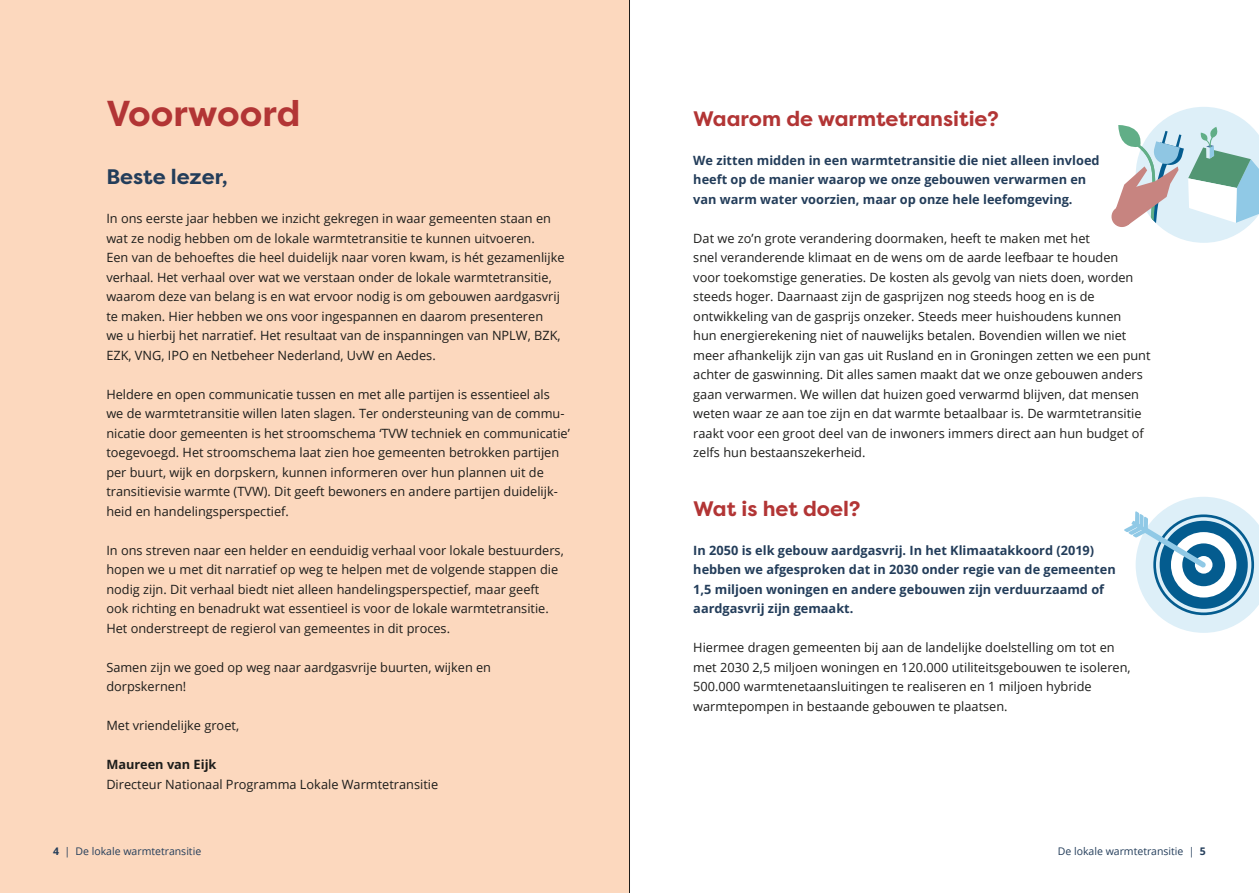
<style>
.page{position:relative;width:1259px;height:893px;background:#fff}
.page>*{position:absolute;margin:0;border:0;box-sizing:border-box;transform-origin:0 0}
.t1{font:700 36px "Filson Pro";color:#b23535}
.t2{font:700 21px "Filson Pro";color:#b23535}
.t3{font:700 21px "Filson Pro";color:#233d5a}
.t4{font:12.75px/19.5px "Open Sans";color:#1d1d1b}
.t5{font:700 12.75px/19.5px "Open Sans";color:#233d5a}
.t6{font:700 12.75px "Open Sans";color:#1d1d1b}
.t7{font:10.5px "Open Sans";color:#233d5a}
.s1{font-weight:700}
</style>
<div class="page">
<div style="left:0;top:0;width:629px;height:893px;background:#fcd8be"></div>
<svg style="left:1124px;top:497px;width:135px;height:136px"></svg>
<svg style="left:1111px;top:107px;width:148px;height:136px"></svg>
<hr style="left:629px;top:0;width:1px;height:893px;background:#1d1d1b">
<h1 class="t1" style="left:106px;top:99px;width:196px">Voorwoord</h1>
<h2 class="t3" style="left:106px;top:169px;width:123px">Beste lezer,</h2>
<p class="t4" style="left:106px;top:210px;width:460px">In ons eerste jaar hebben we inzicht gekregen in waar gemeenten staan en wat ze nodig hebben om de lokale warmtetransitie te kunnen uitvoeren.<br>Een van de behoeftes die heel duidelijk naar voren kwam, is hét gezamenlijke verhaal. Het verhaal over wat we verstaan onder de lokale warmtetransitie, waarom deze van belang is en wat ervoor nodig is om gebouwen aardgasvrij te maken. Hier hebben we ons voor ingespannen en daarom presenteren<br>we u hierbij het narratief. Het resultaat van de inspanningen van NPLW, BZK, EZK, VNG, IPO en Netbeheer Nederland, UvW en Aedes.</p>
<p class="t4" style="left:106px;top:386px;width:465px">Heldere en open communicatie tussen en met alle partijen is essentieel als we de warmtetransitie willen laten slagen. Ter ondersteuning van de commu&shy;nicatie door gemeenten is het stroomschema ‘TVW techniek en communicatie’ toegevoegd. Het stroomschema laat zien hoe gemeenten betrokken partijen per buurt, wijk en dorpskern, kunnen informeren over hun plannen uit de transitievisie warmte (TVW). Dit geeft bewoners en andere partijen duidelijk&shy;heid en handelingsperspectief.</p>
<p class="t4" style="left:106px;top:542px;width:459px">In ons streven naar een helder en eenduidig verhaal voor lokale bestuurders, hopen we u met dit narratief op weg te helpen met de volgende stappen die nodig zijn. Dit verhaal biedt niet alleen handelingsperspectief, maar geeft ook richting en benadrukt wat essentieel is voor de lokale warmtetransitie.<br>Het onderstreept de regierol van gemeentes in dit proces.</p>
<p class="t4" style="left:106px;top:659px;width:386px">Samen zijn we goed op weg naar aardgasvrije buurten, wijken en dorpskernen!</p>
<p class="t4" style="left:106px;top:717px;width:134px">Met vriendelijke groet,</p>
<p class="t6" style="left:106px;top:760px;width:112px">Maureen van Eijk</p>
<p class="t4" style="left:106px;top:776px;width:333px">Directeur Nationaal Programma Lokale Warmtetransitie</p>
<h2 class="t2" style="left:693px;top:110px;width:307px">Waarom de warmtetransitie?</h2>
<p class="t5" style="left:693px;top:152px;width:408px">We zitten midden in een warmtetransitie die niet alleen invloed heeft op de manier waarop we onze gebouwen verwarmen en van warm water voorzien, maar op onze hele leefomgeving.</p>
<p class="t4" style="left:693px;top:230px;width:459px">Dat we zo’n grote verandering doormaken, heeft te maken met het<br>snel veranderende klimaat en de wens om de aarde leefbaar te houden<br>voor toekomstige generaties. De kosten als gevolg van niets doen, worden steeds hoger. Daarnaast zijn de gasprijzen nog steeds hoog en is de ontwikkeling van de gasprijs onzeker. Steeds meer huishoudens kunnen<br>hun energierekening niet of nauwelijks betalen. Bovendien willen we niet meer afhankelijk zijn van gas uit Rusland en in Groningen zetten we een punt achter de gaswinning. Dit alles samen maakt dat we onze gebouwen anders gaan verwarmen. We willen dat huizen goed verwarmd blijven, dat mensen weten waar ze aan toe zijn en dat warmte betaalbaar is. De warmtetransitie raakt voor een groot deel van de inwoners immers direct aan hun budget of zelfs hun bestaanszekerheid.</p>
<h2 class="t2" style="left:693px;top:500px;width:168px">Wat is het doel?</h2>
<p class="t5" style="left:693px;top:540px;width:424px">In 2050 is elk gebouw aardgasvrij. In het Klimaatakkoord (2019) hebben we afgesproken dat in 2030 onder regie van de gemeenten 1,5 miljoen woningen en andere gebouwen zijn verduurzaamd of aardgasvrij zijn gemaakt.</p>
<p class="t4" style="left:693px;top:639px;width:439px">Hiermee dragen gemeenten bij aan de landelijke doelstelling om tot en met 2030 2,5 miljoen woningen en 120.000 utiliteitsgebouwen te isoleren, 500.000 warmtenetaansluitingen te realiseren en 1 miljoen hybride warmtepompen in bestaande gebouwen te plaatsen.</p>
<p class="t7" style="left:53px;top:844px;width:150px"><span class="s1">4</span> | De lokale warmtetransitie</p>
<p class="t7" style="left:1057px;top:844px;width:150px">De lokale warmtetransitie | <span class="s1">5</span></p>
</div>
